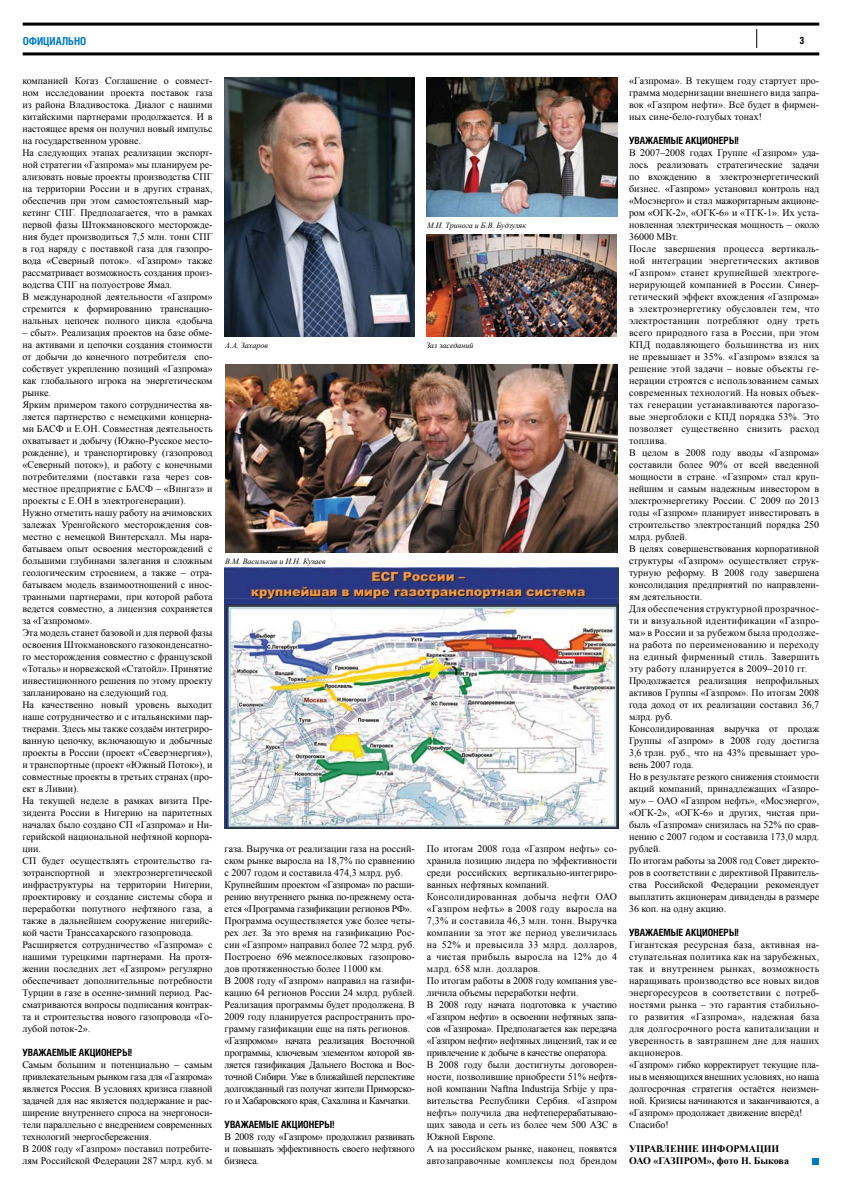
<style>
.page{position:relative;width:842px;height:1191px;background:#fff}
.page>*{position:absolute;margin:0;border:0;box-sizing:border-box;transform-origin:0 0}
.t1{font:700 11px "Helios Cond";color:#007ac2}
.t2{font:10px/12px "Times New Roman";color:#000}
.t3{font:10px/12px "Times New Roman";letter-spacing:.02em;color:#000}
.t4{font:700 10px "Helios Cond";color:#000}
.t5{font:700 10px/12px "Times New Roman";color:#000}
.t6{font:italic 8px "Times New Roman";color:#000}
</style>
<div class="page">
<hr style="left:23px;top:23px;width:796px;height:3px;background:#000">
<svg style="left:756px;top:29px;width:1px;height:19px"></svg>
<hr style="left:23px;top:52px;width:796px;height:3px;background:#000">
<div style="left:812px;top:1157px;width:7px;height:7px;background:#007ac2"></div>
<img style="left:427px;top:234px;width:189px;height:102px">
<img style="left:225px;top:364px;width:392px;height:188px">
<img style="left:225px;top:77px;width:190px;height:259px">
<img style="left:426px;top:78px;width:191px;height:138px">
<img style="left:225px;top:567px;width:393px;height:261px">
<p class="t1" style="left:23px;top:34px;width:65px">официально</p>
<p class="t2" style="left:22px;top:74px;width:192px">компанией Когаз Соглашение о совмест&shy;ном исследовании проекта поставок газа из района Владивостока. Диалог с нашими китайскими партнерами продолжается. И в настоящее время он получил новый импульс на государственном уровне.<br>На следующих этапах реализации экспорт&shy;ной стратегии «Газпрома» мы планируем ре&shy;ализовать новые проекты производства СПГ на территории России и в других странах, обеспечив при этом самостоятельный мар&shy;кетинг СПГ. Предполагается, что в рамках первой фазы Штокмановского месторожде&shy;ния будет производиться 7,5 млн. тонн СПГ в год наряду с поставкой газа для газопро&shy;вода «Северный поток». «Газпром» также рассматривает возможность создания произ&shy;водства СПГ на полуострове Ямал.<br>В международной деятельности «Газпром» стремится к формированию транснацио&shy;нальных цепочек полного цикла «добыча</p>
<p class="t2" style="left:22px;top:326px;width:192px">– сбыт». Реализация проектов на базе обме&shy;на активами и цепочки создания стоимости от добычи до конечного потребителя спо&shy;собствует укреплению позиций «Газпрома» как глобального игрока на энергетическом рынке.<br>Ярким примером такого сотрудничества яв&shy;ляется партнерство с немецкими концерна&shy;ми БАСФ и Е.ОН. Совместная деятельность охватывает и добычу (Южно-Русское место&shy;рождение), и транспортировку (газопровод «Северный поток»), и работу с конечными потребителями (поставки газа через сов&shy;местное предприятие с БАСФ – «Вингаз» и проекты с Е.ОН в электрогенерации).<br>Нужно отметить нашу работу на ачимовских залежах Уренгойского месторождения сов&shy;местно с немецкой Винтерсхалл. Мы нара&shy;батываем опыт освоения месторождений с большими глубинами залегания и сложным геологическим строением, а также – отра&shy;батываем модель взаимоотношений с инос&shy;транными партнерами, при которой работа ведется совместно, а лицензия сохраняется за «Газпромом».<br>Эта модель станет базовой и для первой фазы освоения Штокмановского газоконденсатно&shy;го месторождения совместно с французской «Тоталь» и норвежской «Статойл». Принятие инвестиционного решения по этому проекту запланировано на следующий год.<br>На качественно новый уровень выходит наше сотрудничество и с итальянскими пар&shy;тнерами. Здесь мы также создаём интегриро&shy;ванную цепочку, включающую и добычные проекты в России (проект «Северэнергия»), и транспортные (проект «Южный Поток»), и совместные проекты в третьих странах (про&shy;ект в Ливии).<br>На текущей неделе в рамках визита Пре&shy;зидента России в Нигерию на паритетных началах было создано СП «Газпрома» и Ни&shy;герийской национальной нефтяной корпора&shy;ции.<br>СП будет осуществлять строительство га&shy;зотранспортной и электроэнергетической инфраструктуры на территории Нигерии, проектировку и создание системы сбора и переработки попутного нефтяного газа, а также в дальнейшем сооружение нигерийс&shy;кой части Транссахарского газопровода.<br>Расширяется сотрудничество «Газпрома» с нашими турецкими партнерами. На протя&shy;жении последних лет «Газпром» регулярно обеспечивает дополнительные потребности Турции в газе в осенне-зимний период. Рас&shy;сматриваются вопросы подписания контрак&shy;та и строительства нового газопровода «Го&shy;лубой поток-2».</p>
<p class="t4" style="left:22px;top:1046px;width:111px">Уважаемые акционеры!</p>
<p class="t2" style="left:22px;top:1058px;width:192px">Самым большим и потенциально – самым привлекательным рынком газа для «Газпрома» является Россия. В условиях кризиса главной задачей для нас является поддержание и рас&shy;ширение внутреннего спроса на энергоноси&shy;тели параллельно с внедрением современных технологий энергосбережения.<br>В 2008 году «Газпром» поставил потребите&shy;лям Российской Федерации 287 млрд. куб. м</p>
<p class="t6" style="left:225px;top:340px;width:44px">А.А. Захаров</p>
<p class="t6" style="left:225px;top:556px;width:102px">В.М. Василькив и И.Н. Кузаев</p>
<p class="t6" style="left:427px;top:220px;width:100px">М.И. Тринога и Б.В. Будзуляк</p>
<p class="t6" style="left:426px;top:340px;width:49px">Зал заседаний</p>
<p class="t2" style="left:225px;top:842px;width:192px">газа. Выручка от реализации газа на россий&shy;ском рынке выросла на 18,7% по сравнению с 2007 годом и составила 474,3 млрд. руб.<br>Крупнейшим проектом «Газпрома» по расши&shy;рению внутреннего рынка по-прежнему оста&shy;ется «Программа газификации регионов РФ».<br>Программа осуществляется уже более четы&shy;рех лет. За это время на газификацию Рос&shy;сии «Газпром» направил более 72 млрд. руб.<br>Построено 696 межпоселковых газопрово&shy;дов протяженностью более 11000 км.<br>В 2008 году «Газпром» направил на газифи&shy;кацию 64 регионов России 24 млрд. рублей.<br>Реализация программы будет продолжена. В 2009 году планируется распространить про&shy;грамму газификации еще на пять регионов. «Газпромом» начата реализация Восточной программы, ключевым элементом которой яв&shy;ляется газификация Дальнего Востока и Вос&shy;точной Сибири. Уже в ближайшей перспективе долгожданный газ получат жители Приморско&shy;го и Хабаровского края, Сахалина и Камчатки.</p>
<p class="t4" style="left:225px;top:1118px;width:111px">Уважаемые акционеры!</p>
<p class="t2" style="left:225px;top:1130px;width:192px;text-align:justify">В 2008 году «Газпром» продолжил развивать и повышать эффективность своего нефтяного бизнеса.</p>
<p class="t2" style="left:427px;top:842px;width:192px">По итогам 2008 года «Газпром нефть» со&shy;хранила позицию лидера по эффективности среди российских вертикально-интегриро&shy;ванных нефтяных компаний.<br>Консолидированная добыча нефти ОАО «Газпром нефть» в 2008 году выросла на 7,3% и составила 46,3 млн. тонн. Выручка компании за этот же период увеличилась на 52% и превысила 33 млрд. долларов, а чистая прибыль выросла на 12% до 4 млрд. 658 млн. долларов.<br>По итогам работы в 2008 году компания уве&shy;личила объемы переработки нефти.<br>В 2008 году начата подготовка к участию «Газпром нефти» в освоении нефтяных запа&shy;сов «Газпрома». Предполагается как передача «Газпром нефти» нефтяных лицензий, так и ее привлечение к добыче в качестве оператора.<br>В 2008 году были достигнуты договорен&shy;ности, позволившие приобрести 51% нефтя&shy;ной компании Naftna Industrija Srbije у пра&shy;вительства Республики Сербия. «Газпром нефть» получила два нефтеперерабатываю&shy;щих завода и сеть из более чем 500 АЗС в Южной Европе.<br>А на российском рынке, наконец, появятся автозаправочные комплексы под брендом</p>
<p class="t2" style="left:629px;top:74px;width:192px;text-align:justify">«Газпрома». В текущем году стартует про&shy;грамма модернизации внешнего вида запра&shy;вок «Газпром нефти». Всё будет в фирмен&shy;ных сине-бело-голубых тонах!</p>
<p class="t4" style="left:629px;top:134px;width:111px">Уважаемые акционеры!</p>
<p class="t2" style="left:629px;top:146px;width:192px">В 2007–2008 годах Группе «Газпром» уда&shy;лось реализовать стратегические задачи по вхождению в электроэнергетический бизнес. «Газпром» установил контроль над «Мосэнерго» и стал мажоритарным акционе&shy;ром «ОГК-2», «ОГК-6» и «ТГК-1». Их уста&shy;новленная электрическая мощность – около 36000 МВт.<br>После завершения процесса вертикаль&shy;ной интеграции энергетических активов «Газпром» станет крупнейшей электроге&shy;нерирующей компанией в России. Синер&shy;гетический эффект вхождения «Газпрома» в электроэнергетику обусловлен тем, что электростанции потребляют одну треть всего природного газа в России, при этом КПД подавляющего большинства из них не превышает и 35%. «Газпром» взялся за решение этой задачи – новые объекты ге&shy;нерации строятся с использованием самых современных технологий. На новых объек&shy;тах генерации устанавливаются парогазо&shy;вые энергоблоки с КПД порядка 53%. Это позволяет существенно снизить расход топлива.<br>В целом в 2008 году вводы «Газпрома» составили более 90% от всей введенной мощности в стране. «Газпром» стал круп&shy;нейшим и самым надежным инвестором в электроэнергетику России. С 2009 по 2013 годы «Газпром» планирует инвестировать в строительство электростанций порядка 250 млрд. рублей.<br>В целях совершенствования корпоративной структуры «Газпром» осуществляет струк&shy;турную реформу. В 2008 году завершена консолидация предприятий по направлени&shy;ям деятельности.<br>Для обеспечения структурной прозрачнос&shy;ти и визуальной идентификации «Газпро&shy;ма» в России и за рубежом была продолже&shy;на работа по переименованию и переходу на единый фирменный стиль. Завершить эту работу планируется в 2009–2010 гг.<br>Продолжается реализация непрофильных активов Группы «Газпром». По итогам 2008 года доход от их реализации составил 36,7 млрд. руб.<br>Консолидированная выручка от продаж Группы «Газпром» в 2008 году достигла 3,6 трлн. руб., что на 43% превышает уро&shy;вень 2007 года.<br>Но в результате резкого снижения стоимости акций компаний, принадлежащих «Газпро&shy;му» – ОАО «Газпром нефть», «Мосэнерго», «ОГК-2», «ОГК-6» и других, чистая при&shy;быль «Газпрома» снизилась на 52% по срав&shy;нению с 2007 годом и составила 173,0 млрд. рублей.<br>По итогам работы за 2008 год Совет директо&shy;ров в соответствии с директивой Правитель&shy;ства Российской Федерации рекомендует выплатить акционерам дивиденды в размере 36 коп. на одну акцию.</p>
<p class="t4" style="left:629px;top:926px;width:111px">Уважаемые акционеры!</p>
<p class="t3" style="left:629px;top:938px;width:192px">Гигантская ресурсная база, активная на&shy;ступательная политика как на зарубежных, так и внутреннем рынках, возможность наращивать производство все новых видов энергоресурсов в соответствии с потреб&shy;ностями рынка – это гарантия стабильно&shy;го развития «Газпрома», надежная база для долгосрочного роста капитализации и уверенность в завтрашнем дне для наших акционеров.<br>«Газпром» гибко корректирует текущие пла&shy;ны в меняющихся внешних условиях, но наша долгосрочная стратегия остаётся неизмен&shy;ной. Кризисы начинаются и заканчиваются, а «Газпром» продолжает движение вперёд!<br>Спасибо!</p>
<p class="t5" style="left:629px;top:1142px;width:161px">УПРАВЛЕНИЕ ИНФОРМАЦИИ<br>ОАО «ГАЗПРОМ», фото Н. Быкова</p>
</div>
